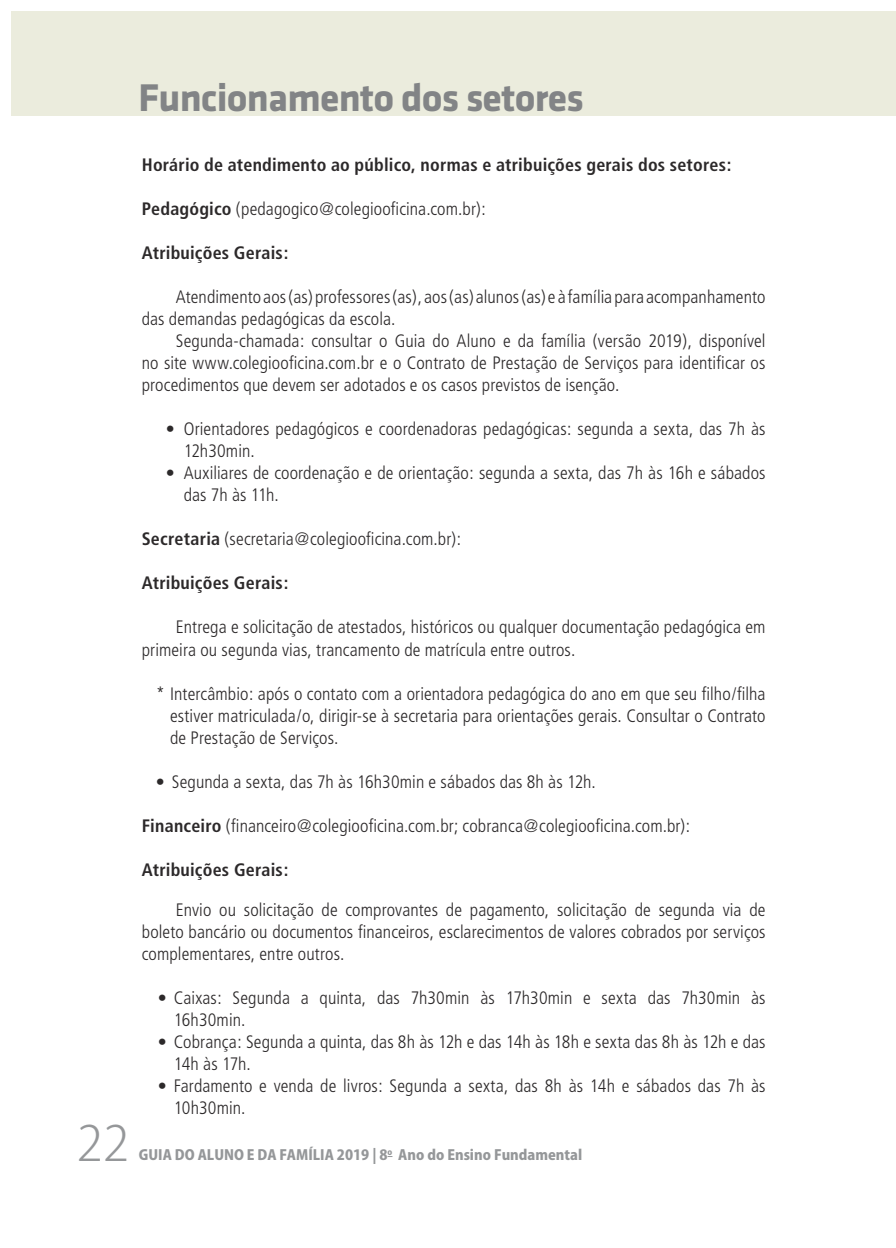
<style>
.page{position:relative;width:896px;height:1248px;background:#fff}
.page>*{position:absolute;margin:0;border:0;box-sizing:border-box;transform-origin:0 0}
.t1{font:300 48px "Koz Go Pro";color:#959799}
.t2{font:700 40px "Klavika";letter-spacing:-.02em;color:#828486}
.t3{font:300 condensed 18px/22px "Frutiger";letter-spacing:.005em;color:#2c292a}
.t4{font:700 condensed 18px "Frutiger";letter-spacing:.01em;color:#2c292a}
.t5{font:800 14px "Koz Go Pro";color:#959799}
.s1{font-weight:700}
</style>
<div class="page">
<div style="left:11px;top:11px;width:856px;height:105px;background:#ebecdd"></div>
<div style="left:867px;top:11px;width:29px;height:105px;background:#ebecdd"></div>
<h2 class="t2" style="left:139px;top:76px;width:447px">Funcionamento dos setores</h2>
<h1 class="t1" style="left:77px;top:1111px;width:54px">22</h1>
<p class="t4" style="left:142px;top:157px;width:591px">Horário de atendimento ao público, normas e atribuições gerais dos setores:</p>
<p class="t3" style="left:142px;top:199px;width:345px"><span class="s1">Pedagógico</span> (pedagogico@colegiooficina.com.br):</p>
<p class="t4" style="left:142px;top:245px;width:148px">Atribuições Gerais:</p>
<p class="t3" style="left:142px;top:287px;width:625px;text-indent:34px">Atendimento aos (as) professores (as), aos (as) alunos (as) e à família para acompanhamento das demandas pedagógicas da escola.</p>
<p class="t3" style="left:142px;top:331px;width:625px;text-align:justify;text-indent:34px">Segunda-chamada: consultar o Guia do Aluno e da família (versão 2019), disponível no site www.colegiooficina.com.br e o Contrato de Prestação de Serviços para identificar os procedimentos que devem ser adotados e os casos previstos de isenção.</p>
<p class="t3" style="left:184px;top:419px;width:583px;text-indent:-18px">• Orientadores pedagógicos e coordenadoras pedagógicas: segunda a sexta, das 7h às<br>12h30min.</p>
<p class="t3" style="left:184px;top:463px;width:583px;text-indent:-18px">• Auxiliares de coordenação e de orientação: segunda a sexta, das 7h às 16h e sábados das 7h às 11h.</p>
<p class="t3" style="left:142px;top:529px;width:321px"><span class="s1">Secretaria</span> (secretaria@colegiooficina.com.br):</p>
<p class="t4" style="left:142px;top:575px;width:148px">Atribuições Gerais:</p>
<p class="t3" style="left:142px;top:617px;width:625px;text-indent:34px">Entrega e solicitação de atestados, históricos ou qualquer documentação pedagógica em primeira ou segunda vias, trancamento de matrícula entre outros.</p>
<p class="t3" style="left:170px;top:683px;width:597px;text-align:justify;text-indent:-14px">* Intercâmbio: após o contato com a orientadora pedagógica do ano em que seu filho/filha estiver matriculada/o, dirigir-se à secretaria para orientações gerais. Consultar o Contrato de Prestação de Serviços.</p>
<p class="t3" style="left:156px;top:771px;width:442px">• Segunda a sexta, das 7h às 16h30min e sábados das 8h às 12h.</p>
<p class="t3" style="left:142px;top:815px;width:550px"><span class="s1">Financeiro</span> (financeiro@colegiooficina.com.br; cobranca@colegiooficina.com.br):</p>
<p class="t4" style="left:142px;top:861px;width:148px">Atribuições Gerais:</p>
<p class="t3" style="left:142px;top:899px;width:625px;text-align:justify;text-indent:34px">Envio ou solicitação de comprovantes de pagamento, solicitação de segunda via de boleto bancário ou documentos financeiros, esclarecimentos de valores cobrados por serviços complementares, entre outros.</p>
<p class="t3" style="left:174px;top:987px;width:593px;text-indent:-16px">• Caixas: Segunda a quinta, das 7h30min às 17h30min e sexta das 7h30min às<br>16h30min.</p>
<p class="t3" style="left:174px;top:1031px;width:593px;text-indent:-16px">• Cobrança: Segunda a quinta, das 8h às 12h e das 14h às 18h e sexta das 8h às 12h e das<br>14h às 17h.</p>
<p class="t3" style="left:174px;top:1075px;width:593px;text-indent:-16px">• Fardamento e venda de livros: Segunda a sexta, das 8h às 14h e sábados das 7h às<br>10h30min.</p>
<p class="t5" style="left:139px;top:1145px;width:445px">GUIA DO ALUNO E DA FAMÍLIA 2019 | 8<sup>o</sup> Ano do Ensino Fundamental</p>
</div>
